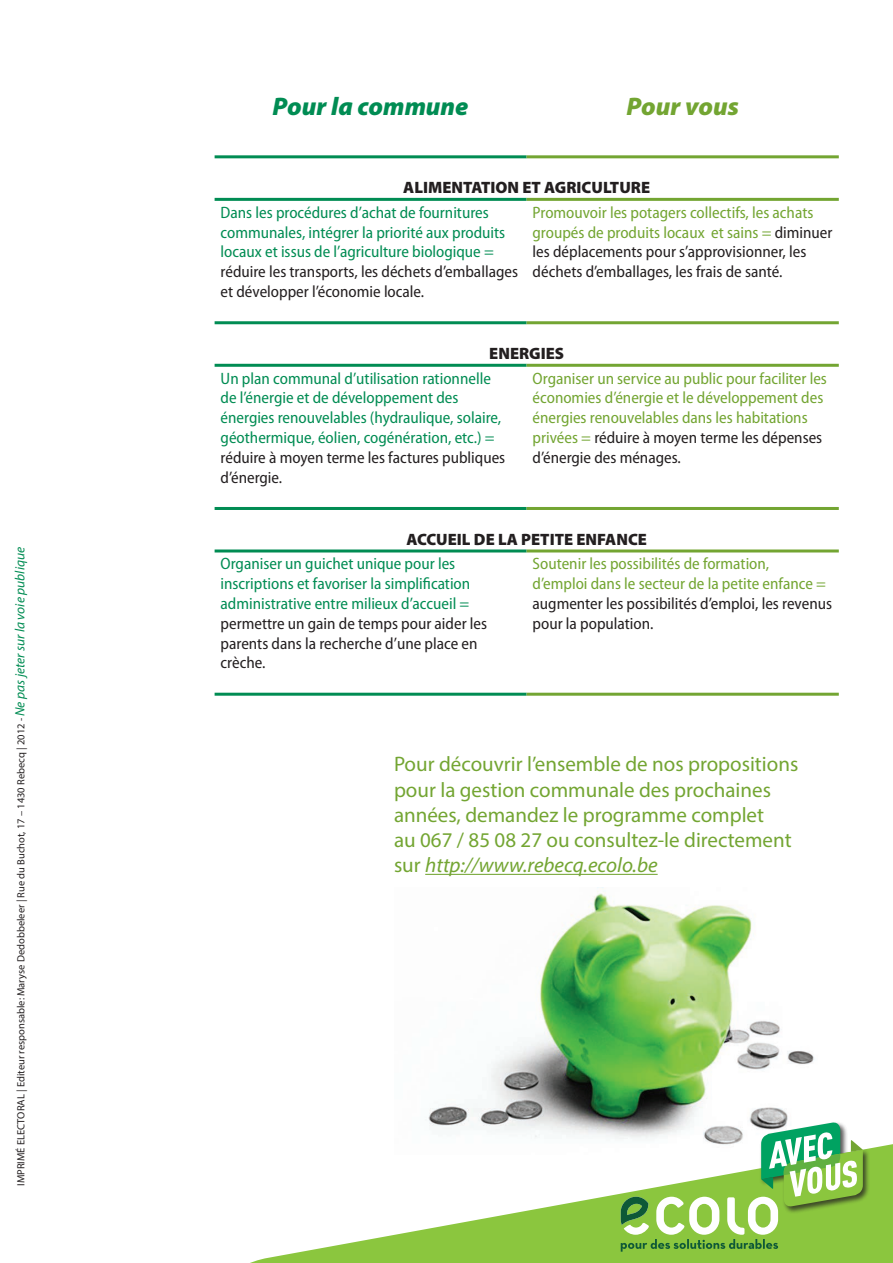
<style>
.page{position:relative;width:893px;height:1263px;background:#fff}
.page>*{position:absolute;margin:0;border:0;box-sizing:border-box;transform-origin:0 0}
.t1{font:italic 900 25.5px "Myriad Pro";color:#008c53}
.t2{font:italic 900 25.5px "Myriad Pro";color:#73a532}
.t3{font:21px/25.2px "Myriad Pro";color:#73a532}
.t4{font:semi-condensed 16.5px/19.8px "Myriad Pro";color:#008c53}
.t5{font:semi-condensed 16.5px/19.8px "Myriad Pro";color:#73a532}
.t6{font:semi-condensed 16.5px/19.8px "Myriad Pro";color:#231f20}
.t7{font:900 16.5px "Myriad Pro";color:#231f20}
.t8{font:10.5px "Myriad Pro";color:#231f20}
.s1{font-style:italic;font-size:13.5px;color:#008c53}
.s2{color:#231f20}
.s3{color:#73a532}
.s4{font-style:italic}
</style>
<div class="page">
<img style="left:430px;top:887px;width:385px;height:224px">
<svg style="left:428px;top:1111px;width:360px;height:28px"></svg>
<svg style="left:250px;top:1144px;width:643px;height:119px"></svg>
<hr style="left:215px;top:155px;width:312px;height:3px;background:#008c53">
<hr style="left:215px;top:198px;width:312px;height:3px;background:#008c53">
<hr style="left:215px;top:321px;width:312px;height:3px;background:#008c53">
<hr style="left:215px;top:364px;width:312px;height:3px;background:#008c53">
<hr style="left:215px;top:507px;width:312px;height:3px;background:#008c53">
<hr style="left:215px;top:549px;width:312px;height:3px;background:#008c53">
<hr style="left:215px;top:693px;width:312px;height:3px;background:#008c53">
<hr style="left:527px;top:198px;width:312px;height:3px;background:#73a532">
<hr style="left:527px;top:321px;width:312px;height:3px;background:#73a532">
<hr style="left:527px;top:364px;width:312px;height:3px;background:#73a532">
<hr style="left:527px;top:507px;width:312px;height:3px;background:#73a532">
<hr style="left:527px;top:549px;width:312px;height:3px;background:#73a532">
<hr style="left:527px;top:693px;width:312px;height:3px;background:#73a532">
<hr style="left:527px;top:155px;width:312px;height:3px;background:#73a532">
<hr style="left:425px;top:874px;width:233px;height:1px;background:#73a532">
<div style="left:782px;top:1148px;width:89px;height:66px;background:#231f20;opacity:.75"></div>
<svg style="left:621px;top:1121px;width:242px;height:131px"></svg>
<p class="t8" style="left:15px;top:1186px;width:640px;rotate:-90deg">IMPRIMÉ ELECTORAL | Editeur responsable: Maryse Dedobbeleer | Rue du Buchot, 17 – 1430 Rebecq | 2012 - <span class="s1">Ne pas jeter sur la voie publique</span></p>
<p class="t1" style="left:273px;top:89px;width:198px">Pour la commune</p>
<p class="t2" style="left:626px;top:89px;width:114px">Pour vous</p>
<p class="t7" style="left:403px;top:177px;width:248px">ALIMENTATION ET AGRICULTURE</p>
<p class="t4" style="left:221px;top:202px;width:299px">Dans les procédures d’achat de fournitures communales, intégrer la priorité aux produits locaux et issus de l’agriculture biologique = <span class="s2">réduire les transports, les déchets d’emballages et développer l’économie locale.</span></p>
<p class="t6" style="left:533px;top:202px;width:301px"><span class="s3">Promouvoir les potagers collectifs, les achats groupés de produits locaux et sains =</span> diminuer les déplacements pour s’approvisionner, les déchets d’emballages, les frais de santé.</p>
<p class="t7" style="left:489px;top:343px;width:76px">ENERGIES</p>
<p class="t4" style="left:221px;top:368px;width:286px">Un plan communal d’utilisation rationnelle de l’énergie et de développement des énergies renouvelables (hydraulique, solaire, géothermique, éolien, cogénération, etc.) = <span class="s2">réduire à moyen terme les factures publiques d’énergie.</span></p>
<p class="t5" style="left:533px;top:368px;width:296px">Organiser un service au public pour faciliter les économies d’énergie et le développement des énergies renouvelables dans les habitations privées = <span class="s2">réduire à moyen terme les dépenses d’énergie des ménages.</span></p>
<p class="t7" style="left:406px;top:528px;width:242px">ACCUEIL DE LA PETITE ENFANCE</p>
<p class="t4" style="left:221px;top:554px;width:268px">Organiser un guichet unique pour les inscriptions et favoriser la simplification administrative entre milieux d’accueil = <span class="s2">permettre un gain de temps pour aider les parents dans la recherche d’une place en crèche.</span></p>
<p class="t5" style="left:533px;top:554px;width:301px">Soutenir les possibilités de formation,<br>d’emploi dans le secteur de la petite enfance = <span class="s2">augmenter les possibilités d’emploi, les revenus pour la population.</span></p>
<p class="t3" style="left:394px;top:751px;width:406px">Pour découvrir l’ensemble de nos propositions pour la gestion communale des prochaines années, demandez le programme complet<br>au 067 / 85 08 27 ou consultez-le directement sur <span class="s4">http://www.rebecq.ecolo.be</span></p>
</div>
